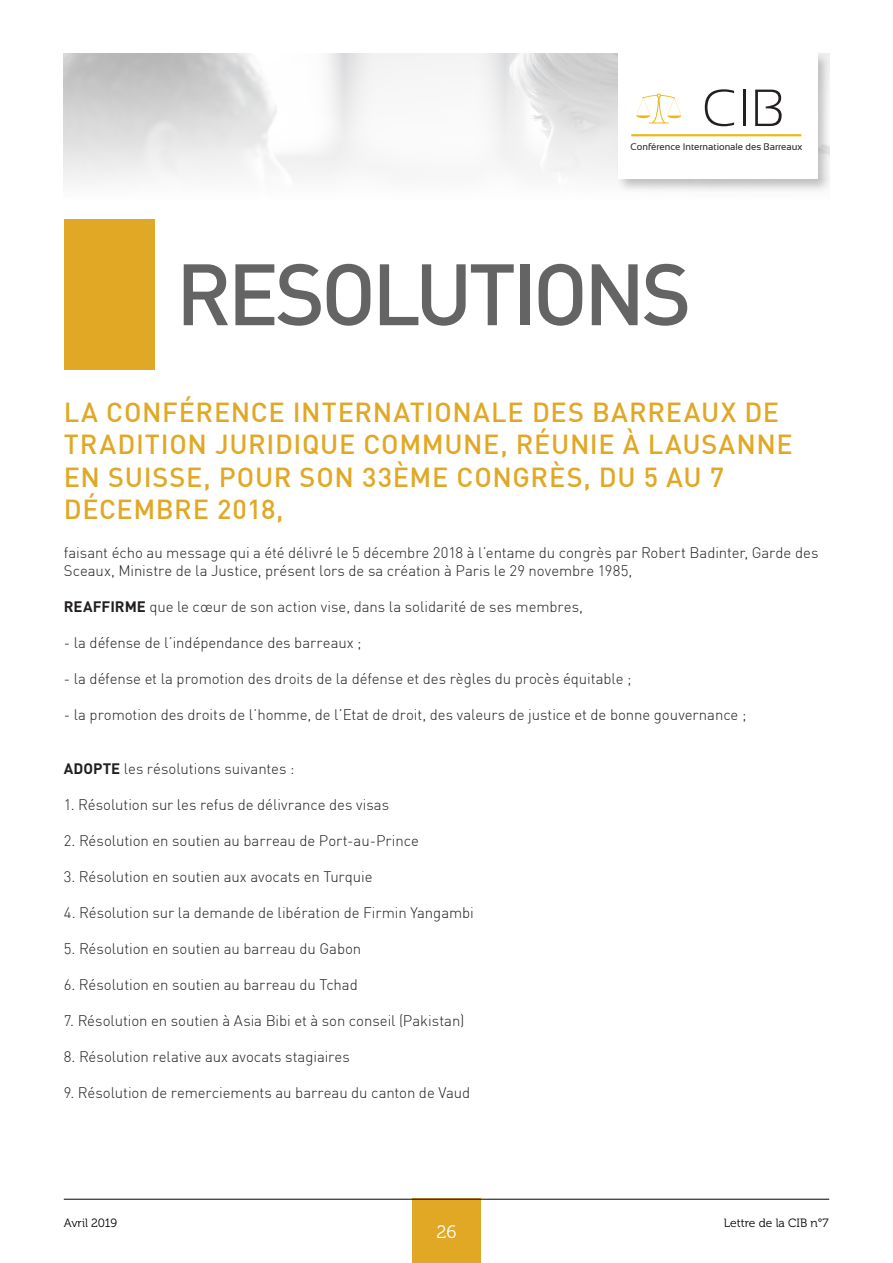
<style>
.page{position:relative;width:893px;height:1263px;background:#fff}
.page>*{position:absolute;margin:0;border:0;box-sizing:border-box;transform-origin:0 0}
.t1{font:500 85.5px "DIN";letter-spacing:-.05em;color:#646464}
.t2{font:300 52.2px "Sansation";color:#231f20}
.t3{font:500 27px/32.4px "DIN";letter-spacing:.025em;color:#e0a824}
.t4{font:18px "Museo 300";color:#fff}
.t5{font:300 15px/18px "DIN";letter-spacing:-.005em;color:#231f20}
.t6{font:12px "Museo 300";color:#040503}
.t7{font:9.6px "Sansation";color:#231f20}
.s1{font-weight:700}
</style>
<div class="page">
<div style="left:412px;top:1199px;width:68px;height:64px;background:#e0a824"></div>
<hr style="left:64px;top:1199px;width:765px;height:1px;background:#040503">
<div style="left:616px;top:51px;width:215px;height:142px;background:#231f20;opacity:.25"></div>
<div style="left:618px;top:53px;width:199px;height:126px;background:#fff"></div>
<hr style="left:631px;top:134px;width:170px;height:2px;background:#ebb81b">
<svg style="left:636px;top:93px;width:45px;height:30px"></svg>
<div style="left:65px;top:220px;width:90px;height:150px;background:#e0a824"></div>
<h2 class="t2" style="left:702px;top:79px;width:85px">CIB</h2>
<p class="t7" style="left:630px;top:141px;width:173px">Conférence Internationale des Barreaux</p>
<h1 class="t1" style="left:176px;top:240px;width:517px">RESOLUTIONS</h1>
<h3 class="t3" style="left:64px;top:395px;width:730px">LA CONFÉRENCE INTERNATIONALE DES BARREAUX DE TRADITION JURIDIQUE COMMUNE, RÉUNIE À LAUSANNE EN SUISSE, POUR SON 33ÈME CONGRÈS, DU 5 AU 7<br>DÉCEMBRE 2018,</h3>
<p class="t5" style="left:64px;top:544px;width:756px">faisant écho au message qui a été délivré le 5 décembre 2018 à l’entame du congrès par Robert Badinter, Garde des<br>Sceaux, Ministre de la Justice, présent lors de sa création à Paris le 29 novembre 1985,</p>
<p class="t5" style="left:64px;top:598px;width:521px"><span class="s1">REAFFIRME</span> que le cœur de son action vise, dans la solidarité de ses membres,</p>
<p class="t5" style="left:64px;top:634px;width:299px">- la défense de l’indépendance des barreaux ;</p>
<p class="t5" style="left:64px;top:670px;width:569px">- la défense et la promotion des droits de la défense et des règles du procès équitable ;</p>
<p class="t5" style="left:64px;top:706px;width:684px">- la promotion des droits de l’homme, de l’Etat de droit, des valeurs de justice et de bonne gouvernance ;</p>
<p class="t5" style="left:64px;top:760px;width:232px"><span class="s1">ADOPTE</span> les résolutions suivantes :</p>
<p class="t5" style="left:64px;top:796px;width:327px">1. Résolution sur les refus de délivrance des visas</p>
<p class="t5" style="left:64px;top:832px;width:357px">2. Résolution en soutien au barreau de Port-au-Prince</p>
<p class="t5" style="left:64px;top:868px;width:310px">3. Résolution en soutien aux avocats en Turquie</p>
<p class="t5" style="left:64px;top:904px;width:412px">4. Résolution sur la demande de libération de Firmin Yangambi</p>
<p class="t5" style="left:64px;top:940px;width:299px">5. Résolution en soutien au barreau du Gabon</p>
<p class="t5" style="left:64px;top:976px;width:296px">6. Résolution en soutien au barreau du Tchad</p>
<p class="t5" style="left:64px;top:1012px;width:402px">7. Résolution en soutien à Asia Bibi et à son conseil (Pakistan)</p>
<p class="t5" style="left:64px;top:1048px;width:288px">8. Résolution relative aux avocats stagiaires</p>
<p class="t5" style="left:64px;top:1084px;width:408px">9. Résolution de remerciements au barreau du canton de Vaud</p>
<p class="t6" style="left:64px;top:1216px;width:55px">Avril 2019</p>
<p class="t6" style="left:724px;top:1216px;width:106px">Lettre de la CIB n°7</p>
<p class="t4" style="left:436px;top:1222px;width:22px">26</p>
</div>
